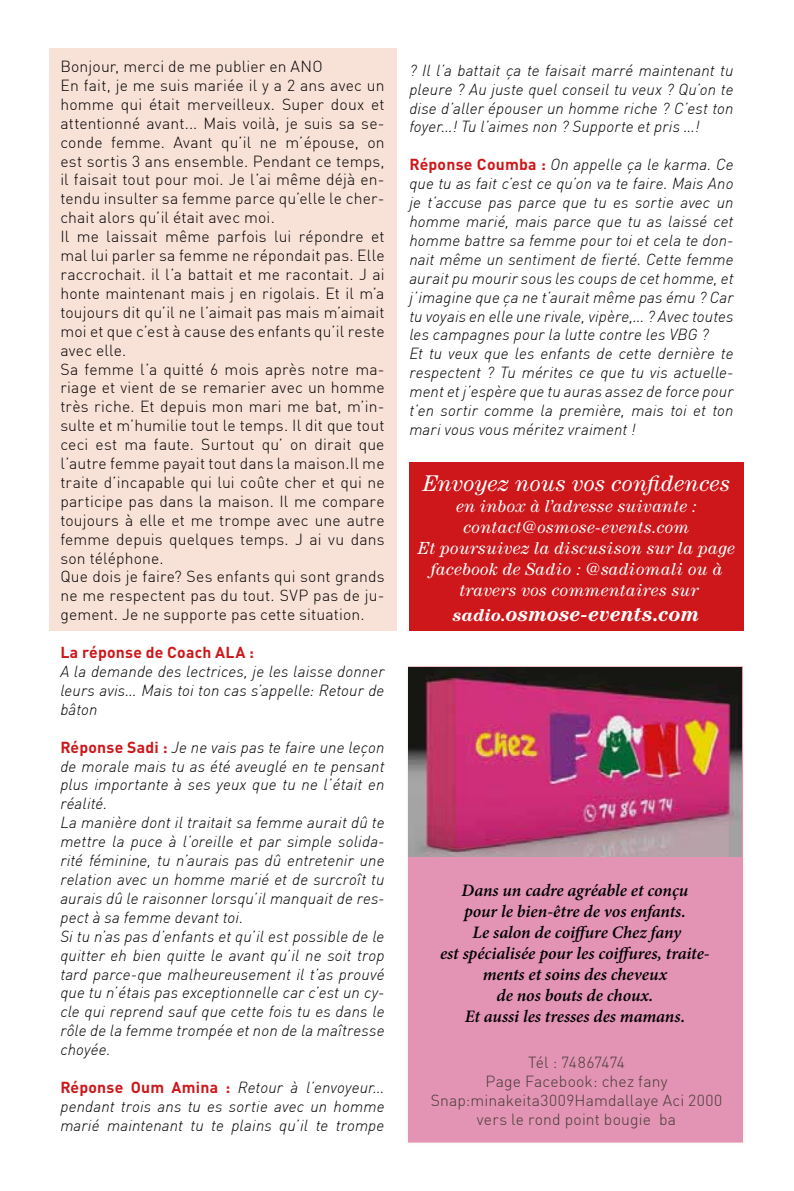
<style>
.page{position:relative;width:794px;height:1191px;background:#fff}
.page>*{position:absolute;margin:0;border:0;box-sizing:border-box;transform-origin:0 0}
.t1{font:italic 22.75px "Century";letter-spacing:.01em;color:#fff}
.t2{font:italic 700 21px "Century";letter-spacing:-.01em;color:#fff}
.t3{font:italic 600 17.5px/21px "Minion Pro";letter-spacing:-.005em;color:#000;text-align:center}
.t4{font:italic 17.5px/21px "Century";letter-spacing:.015em;color:#fff;text-align:center}
.t5{font:italic 300 15.75px/18.9px "DIN";letter-spacing:.01em;color:#000;text-align:justify}
.t6{font:300 15.75px/18.9px "DIN";letter-spacing:.01em;color:#000}
.t7{font:300 15.75px/18.9px "DIN";letter-spacing:.01em;color:#443a33;text-align:center}
.t8{font:700 15.75px "DIN";letter-spacing:.02em;color:#cd171a}
.s1{font-weight:700;font-style:normal;color:#cd171a}
.s2{font-size:17.5px}
</style>
<div class="page">
<div style="left:50px;top:48px;width:347px;height:583px;background:#f8e1d7"></div>
<div style="left:409px;top:462px;width:334px;height:169px;background:#cd171a"></div>
<div style="left:406px;top:664px;width:339px;height:480px;background:#e394b4;border:2px solid #fcfcf6"></div>
<div style="left:408px;top:667px;width:333px;height:245px;background:#e394b4"></div>
<img style="left:408px;top:667px;width:333px;height:189px">
<p class="t6" style="left:60px;top:57px;width:326px">Bonjour, merci de me publier en ANO<br>En fait, je me suis mariée il y a 2 ans avec un homme qui était merveilleux. Super doux et attentionné avant... Mais voilà, je suis sa se&shy;conde femme. Avant qu’il ne m’épouse, on est sortis 3 ans ensemble. Pendant ce temps, il faisait tout pour moi. Je l’ai même déjà en&shy;tendu insulter sa femme parce qu’elle le cher&shy;chait alors qu’il était avec moi.<br>I l me laissait même parfois lui répondre et mal lui parler sa femme ne répondait pas. Elle raccrochait. il l’a battait et me racontait. J ai honte maintenant mais j en rigolais. Et il m’a toujours dit qu’il ne l’aimait pas mais m’aimait moi et que c’est à cause des enfants qu’il reste avec elle.<br>Sa femme l’a quitté 6 mois après notre ma&shy;riage et vient de se remarier avec un homme très riche. Et depuis mon mari me bat, m’in&shy;sulte et m’humilie tout le temps. I l dit que tout ceci est ma faute. Surtout qu’ on dirait que l’autre femme payait tout dans la maison.I l me traite d’incapable qui lui coûte cher et qui ne participe pas dans la maison. I l me compare toujours à elle et me trompe avec une autre femme depuis quelques temps. J ai vu dans son téléphone.<br>Que dois je faire? Ses enfants qui sont grands ne me respectent pas du tout. SVP pas de ju&shy;gement. Je ne supporte pas cette situation.</p>
<p class="t8" style="left:60px;top:642px;width:195px">La réponse de Coach ALA :</p>
<p class="t5" style="left:60px;top:661px;width:326px">A la demande des lectrices, je les laisse donner leurs avis... Mais toi ton cas s’appelle: Retour de bâton</p>
<p class="t5" style="left:60px;top:737px;width:326px;text-align:left"><span class="s1">Réponse Sadi :</span> Je ne vais pas te faire une leçon de morale mais tu as été aveuglé en te pensant plus importante à ses yeux que tu ne l’était en réalité.<br>La manière dont il traitait sa femme aurait dû te mettre la puce à l’oreille et par simple solida&shy;rité féminine, tu n’aurais pas dû entretenir une relation avec un homme marié et de surcroît tu aurais dû le raisonner lorsqu’il manquait de res&shy;pect à sa femme devant toi.<br>Si tu n’as pas d’enfants et qu’il est possible de le quitter eh bien quitte le avant qu’il ne soit trop tard parce-que malheureusement il t’as prouvé que tu n’étais pas exceptionnelle car c’est un cy&shy;cle qui reprend sauf que cette fois tu es dans le rôle de la femme trompée et non de la maîtresse choyée.</p>
<p class="t5" style="left:60px;top:1077px;width:326px"><span class="s1">Réponse Oum Amina :</span> Retour à l’envoyeur... pendant trois ans tu es sortie avec un homme marié maintenant tu te plains qu’il te trompe</p>
<p class="t5" style="left:409px;top:60px;width:326px">? Il l’a battait ça te faisait marré maintenant tu pleure ? Au juste quel conseil tu veux ? Qu’on te dise d’aller épouser un homme riche ? C’est ton foyer...! Tu l’aimes non ? Supporte et pris ...!</p>
<p class="t5" style="left:409px;top:155px;width:326px;text-align:left"><span class="s1">Réponse Coumba :</span> On appelle ça le karma. Ce que tu as fait c’est ce qu’on va te faire. Mais Ano je t’accuse pas parce que tu es sortie avec un homme marié, mais parce que tu as laissé cet homme battre sa femme pour toi et cela te don&shy;nait même un sentiment de fierté. Cette femme aurait pu mourir sous les coups de cet homme, et j’imagine que ça ne t’aurait même pas ému ? Car tu voyais en elle une rivale, vipère,... ? Avec toutes les campagnes pour la lutte contre les VBG ?<br>Et tu veux que les enfants de cette dernière te respectent ? Tu mérites ce que tu vis actuelle&shy;ment et j’espère que tu auras assez de force pour t’en sortir comme la première, mais toi et ton mari vous vous méritez vraiment !</p>
<h1 class="t1" style="left:423px;top:470px;width:309px">Envoyez nous vos confidences</h1>
<p class="t4" style="left:418px;top:495px;width:319px">en inbox à l’adresse suivante : contact@osmose-events.com<br>Et poursuivez la discusison sur la page facebook de Sadio : @sadiomali ou à travers vos commentaires sur</p>
<h2 class="t2" style="left:453px;top:601px;width:248px"><span class="s2">sadio.</span>osmose-events.com</h2>
<p class="t3" style="left:440px;top:879px;width:271px">Dans un cadre agréable et conçu<br>pour le bien-être de vos enfants.<br>Le salon de coiffure Chez fany<br>est spécialisée pour les coiffures, traite&shy;ments et soins des cheveux<br>de nos bouts de choux.<br>Et aussi les tresses des mamans.</p>
<p class="t7" style="left:431px;top:1052px;width:293px">Tél : 74867474<br>Page Facebook: chez fany<br>Snap:minakeita3009Hamdallaye Aci 2000 vers le rond point bougie ba</p>
</div>
